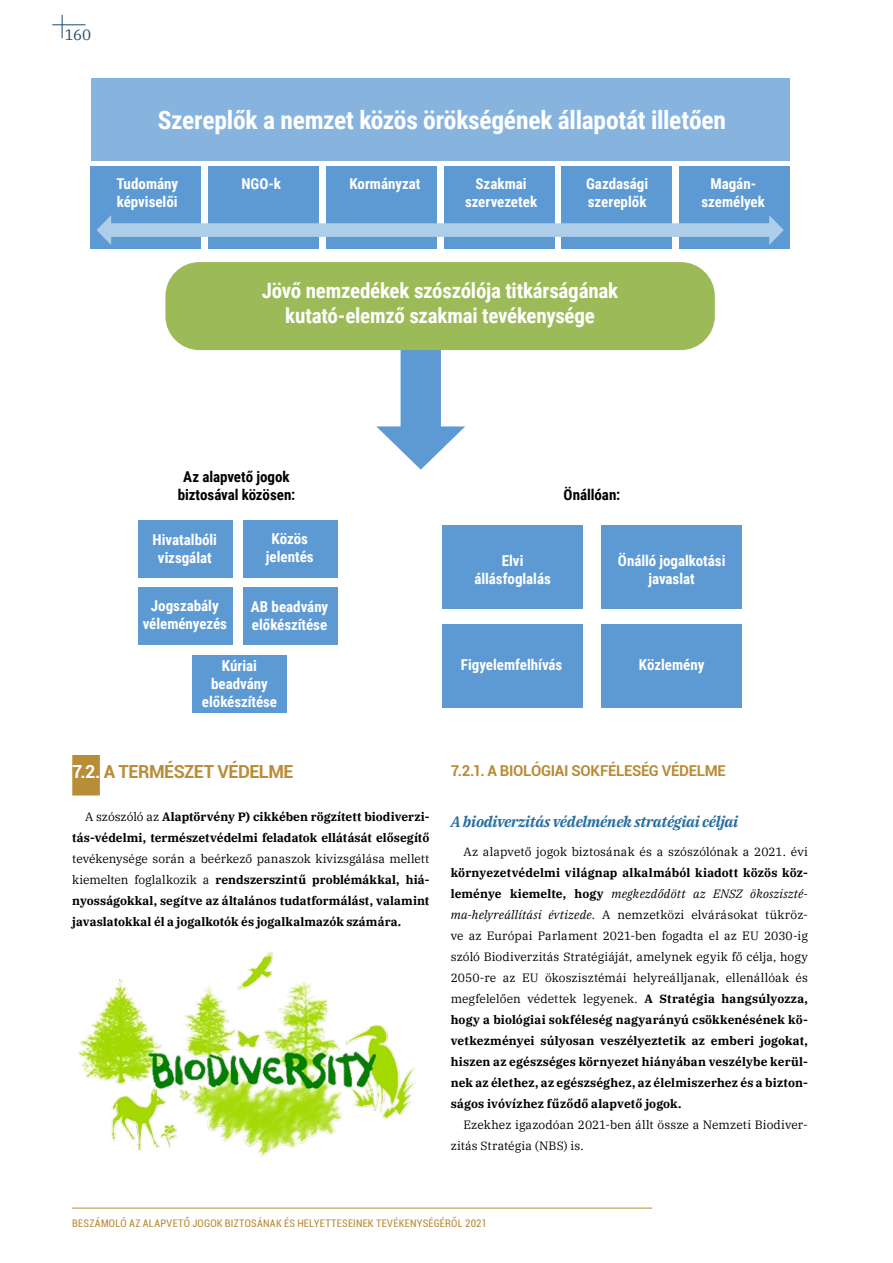
<style>
.page{position:relative;width:893px;height:1263px;background:#fff}
.page>*{position:absolute;margin:0;border:0;box-sizing:border-box;transform-origin:0 0}
.t1{font:700 25.5px "Roboto Condensed";letter-spacing:-.01em;color:#fff}
.t2{font:700 21px/25.2px "Roboto Condensed";letter-spacing:-.01em;color:#fff;text-align:center}
.t3{font:700 18px "Roboto";letter-spacing:-.03em;color:#b98c37}
.t4{font:700 15px/18px "Roboto Condensed";color:#fff;text-align:center}
.t5{font:700 15px/18px "Roboto Condensed";color:#000;text-align:center}
.t6{font:italic 700 15px "IBM Plex Serif";letter-spacing:-.015em;color:#296fa1}
.t7{font:700 15px "Roboto";letter-spacing:-.02em;color:#b98c37}
.t8{font:15px "IBM Plex Serif";color:#214868}
.t9{font:700 12px/21px "IBM Plex Serif";letter-spacing:.01em;color:#000;text-align:right}
.t10{font:12px/21px "IBM Plex Serif";letter-spacing:.01em;color:#000}
.t11{font:condensed 10.5px "Roboto";letter-spacing:.02em;color:#b98c37}
.s1{color:#fff}
.s2{font-weight:400}
.s3{font-weight:400;font-style:italic}
</style>
<div class="page">
<svg style="left:62px;top:15px;width:1px;height:23px"></svg>
<hr style="left:52px;top:24px;width:34px;height:1px;background:#214868">
<hr style="left:72px;top:1208px;width:580px;height:1px;background:#b98c37">
<div style="left:72px;top:755px;width:28px;height:40px;background:#b98c37"></div>
<img style="left:78px;top:951px;width:338px;height:206px">
<div style="left:91px;top:166px;width:110px;height:82px;background:#5d9ad4"></div>
<div style="left:139px;top:520px;width:94px;height:57px;background:#5d9ad4"></div>
<div style="left:139px;top:588px;width:94px;height:57px;background:#5d9ad4"></div>
<div style="left:243px;top:520px;width:94px;height:57px;background:#5d9ad4"></div>
<div style="left:442px;top:525px;width:141px;height:84px;background:#5d9ad4"></div>
<div style="left:442px;top:624px;width:141px;height:84px;background:#5d9ad4"></div>
<div style="left:601px;top:525px;width:141px;height:84px;background:#5d9ad4"></div>
<div style="left:601px;top:624px;width:141px;height:84px;background:#5d9ad4"></div>
<div style="left:243px;top:588px;width:94px;height:57px;background:#5d9ad4"></div>
<div style="left:192px;top:655px;width:95px;height:58px;background:#5d9ad4"></div>
<div style="left:91px;top:79px;width:698px;height:82px;background:#86b4de"></div>
<div style="left:209px;top:166px;width:110px;height:82px;background:#5d9ad4"></div>
<div style="left:326px;top:166px;width:110px;height:82px;background:#5d9ad4"></div>
<div style="left:444px;top:166px;width:110px;height:82px;background:#5d9ad4"></div>
<div style="left:562px;top:166px;width:110px;height:82px;background:#5d9ad4"></div>
<div style="left:679px;top:166px;width:110px;height:82px;background:#5d9ad4"></div>
<svg style="left:97px;top:215px;width:687px;height:30px"></svg>
<svg style="left:376px;top:350px;width:89px;height:120px"></svg>
<div style="left:165px;top:262px;width:550px;height:88px;background:#9cbb58;border-radius:34px"></div>
<p class="t8" style="left:65px;top:24px;width:28px">160</p>
<h1 class="t1" style="left:158px;top:102px;width:570px">Szereplők a nemzet közös örökségének állapotát illetően</h1>
<p class="t4" style="left:116px;top:174px;width:63px;text-align:left">Tudomány képviselői</p>
<p class="t4" style="left:241px;top:174px;width:41px">NGO-k</p>
<p class="t4" style="left:349px;top:174px;width:73px">Kormányzat</p>
<p class="t4" style="left:465px;top:174px;width:74px">Szakmai szervezetek</p>
<p class="t4" style="left:586px;top:174px;width:64px;text-align:left">Gazdasági szereplők</p>
<p class="t4" style="left:701px;top:174px;width:65px">Magán-- személyek</p>
<h2 class="t2" style="left:262px;top:277px;width:358px">Jövő nemzedékek szószólója titkárságának kutató-elemző szakmai tevékenysége</h2>
<p class="t5" style="left:178px;top:467px;width:119px">Az alapvető jogok biztosával közösen:</p>
<p class="t4" style="left:153px;top:530px;width:66px">Hivatalbóli vizsgálat</p>
<p class="t4" style="left:266px;top:529px;width:49px">Közös jelentés</p>
<p class="t4" style="left:143px;top:596px;width:86px">Jogszabály véleményezés</p>
<p class="t4" style="left:251px;top:597px;width:79px;text-align:left">AB beadvány előkészítése</p>
<p class="t4" style="left:202px;top:656px;width:77px">Kúriai beadvány előkészítése</p>
<p class="t5" style="left:563px;top:485px;width:58px">Önállóan:</p>
<p class="t4" style="left:474px;top:551px;width:78px">Elvi állásfoglalás</p>
<p class="t4" style="left:618px;top:551px;width:109px">Önálló jogalkotási javaslat</p>
<p class="t4" style="left:461px;top:655px;width:103px">Figyelemfelhívás</p>
<p class="t4" style="left:639px;top:655px;width:67px">Közlemény</p>
<h3 class="t3" style="left:72px;top:759px;width:223px"><span class="s1">7.2.</span> A TERMÉSZET VÉDELME</h3>
<p class="t9" style="left:72px;top:805px;width:359px"><span class="s2">A szószóló az</span> Alaptörvény P) cikkében rögzített biodiverzi&shy;tás-védelmi, természetvédelmi feladatok ellátását elősegítő</p>
<p class="t9" style="left:72px;top:847px;width:359px;text-align:justify"><span class="s2">tevékenysége során a beérkező panaszok kivizsgálása mellett kiemelten foglalkozik a</span> rendszerszintű problémákkal, hiá&shy;nyosságokkal, segítve az általános tudatformálást, valamint javaslatokkal él a jogalkotók és jogalkalmazók számára.</p>
<p class="t7" style="left:451px;top:760px;width:277px">7.2.1. A BIOLÓGIAI SOKFÉLESÉG VÉDELME</p>
<p class="t6" style="left:451px;top:810px;width:289px">A biodiverzitás védelmének stratégiai céljai</p>
<p class="t10" style="left:463px;top:840px;width:346px">Az alapvető jogok biztosának és a szószólónak a 2021. évi</p>
<p class="t9" style="left:451px;top:861px;width:359px;text-align:left">környezetvédelmi világnap alkalmából kiadott közös köz&shy;leménye kiemelte, hogy <span class="s3">megkezdődött az ENSZ ökosziszté&shy;ma-helyreállítási évtizede</span><span class="s2">. A nemzetközi elvárásokat tükröz&shy;ve az Európai Parlament 2021-ben fogadta el az EU 2030-ig szóló Biodiverzitás Stratégiáját, amelynek egyik fő célja, hogy 2050-re az EU ökoszisztémái helyreálljanak, ellenállóak és megfelelően védettek legyenek.</span> A Stratégia hangsúlyozza, hogy a biológiai sokféleség nagyarányú csökkenésének kö&shy;vetkezményei súlyosan veszélyeztetik az emberi jogokat, hiszen az egészséges környezet hiányában veszélybe kerül&shy;nek az élethez, az egészséghez, az élelmiszerhez és a bizton&shy;ságos ivóvízhez fűződő alapvető jogok.</p>
<p class="t10" style="left:451px;top:1113px;width:359px;text-indent:13px">Ezekhez igazodóan 2021-ben állt össze a Nemzeti Biodiver&shy;zitás Stratégia (NBS) is.</p>
<p class="t11" style="left:72px;top:1215px;width:416px">BESZÁMOLÓ AZ ALAPVETŐ JOGOK BIZTOSÁNAK ÉS HELYETTESEINEK TEVÉKENYSÉGÉRŐL 2021</p>
</div>
